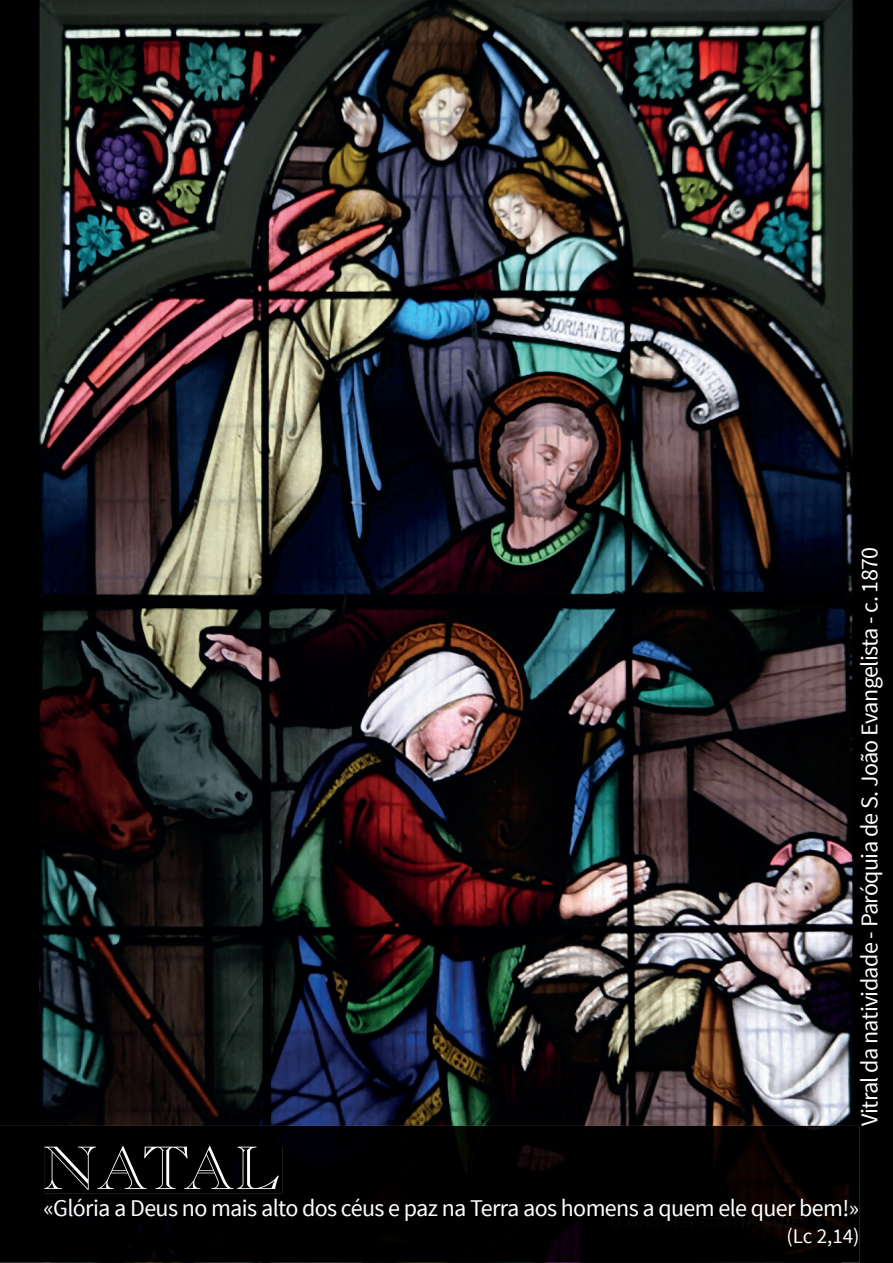
<style>
.page{position:relative;width:893px;height:1263px;background:#fff}
.page>*{position:absolute;margin:0;border:0;box-sizing:border-box;transform-origin:0 0}
.t1{font:60px "Caslon Open Face LT Std";letter-spacing:-.045em;color:#fff}
.t2{font:24px "Source Sans Pro";letter-spacing:-.025em;color:#fff}
.t3{font:21px "Source Sans Pro";color:#fff}
</style>
<div class="page">
<img style="left:0;top:0;width:630px;height:578px">
<img style="left:630px;top:0;width:263px;height:1157px">
<img style="left:0;top:578px;width:631px;height:548px">
<div style="left:841px;top:1157px;width:52px;height:106px;background:#000001"></div>
<img style="left:52px;top:1262px;width:789px;height:1px">
<img style="left:0;top:1126px;width:860px;height:136px">
<img style="left:611px;top:1216px;width:195px;height:13px">
<svg style="left:811px;top:1214px;width:19px;height:15px"></svg>
<div style="left:45px;top:1146px;width:237px;height:47px;background:#000"></div>
<p class="t2" style="left:855px;top:1126px;width:581px;rotate:-90deg">Vitral da natividade - Paróquia de S. João Evangelista - c. 1870</p>
<h1 class="t1" style="left:43px;top:1133px;width:238px">NATAL</h1>
<p class="t2" style="left:43px;top:1193px;width:817px">«Glória a Deus no mais alto dos céus e paz na Terra aos homens a quem ele quer bem!»</p>
<p class="t3" style="left:786px;top:1223px;width:75px">(Lc 2,14)</p>
</div>
